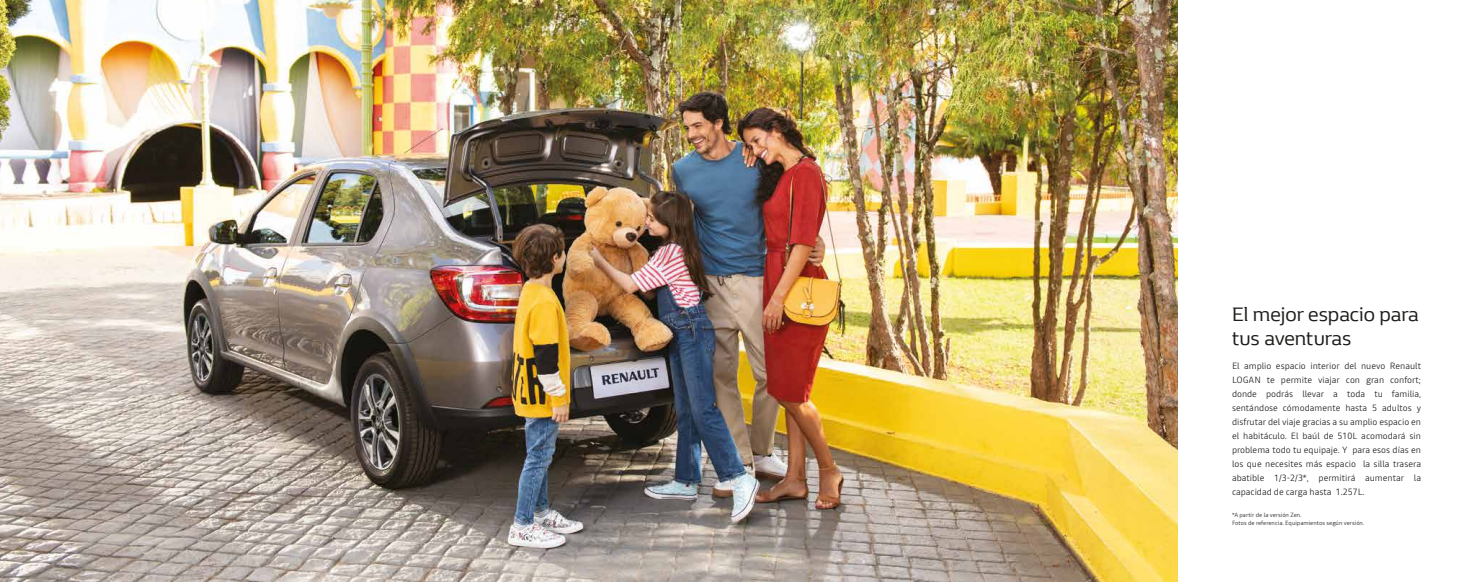
<style>
.page{position:relative;width:1475px;height:582px;background:#fff}
.page>*{position:absolute;margin:0;border:0;box-sizing:border-box;transform-origin:0 0}
.t1{font:20px/24px "Renault Life";color:#1d1d1b}
.t2{font:300 9px/14px "Read";color:#1d1d1b;text-align:justify}
.t3{font:300 6px/8px "Read";color:#1d1d1b}
</style>
<div class="page">
<img style="left:0;top:0;width:1176px;height:581px">
<h1 class="t1" style="left:1231px;top:301px;width:188px">El mejor espacio para tus aventuras</h1>
<p class="t2" style="left:1231px;top:358px;width:190px">El amplio espacio interior del nuevo Renault LOGAN te permite viajar con gran confort; donde podrás llevar a toda tu familia, sentándose cómodamente hasta 5 adultos y disfrutar del viaje gracias a su amplio espacio en el habitáculo. El baúl de 510L acomodará sin problema todo tu equipaje. Y para esos días en los que necesites más espacio la silla trasera abatible 1/3-2/3*, permitirá aumentar la capacidad de carga hasta 1.257L.</p>
<p class="t3" style="left:1231px;top:510px;width:134px">*A partir de la versión Zen.<br>Fotos de referencia. Equipamientos según versión.</p>
</div>
